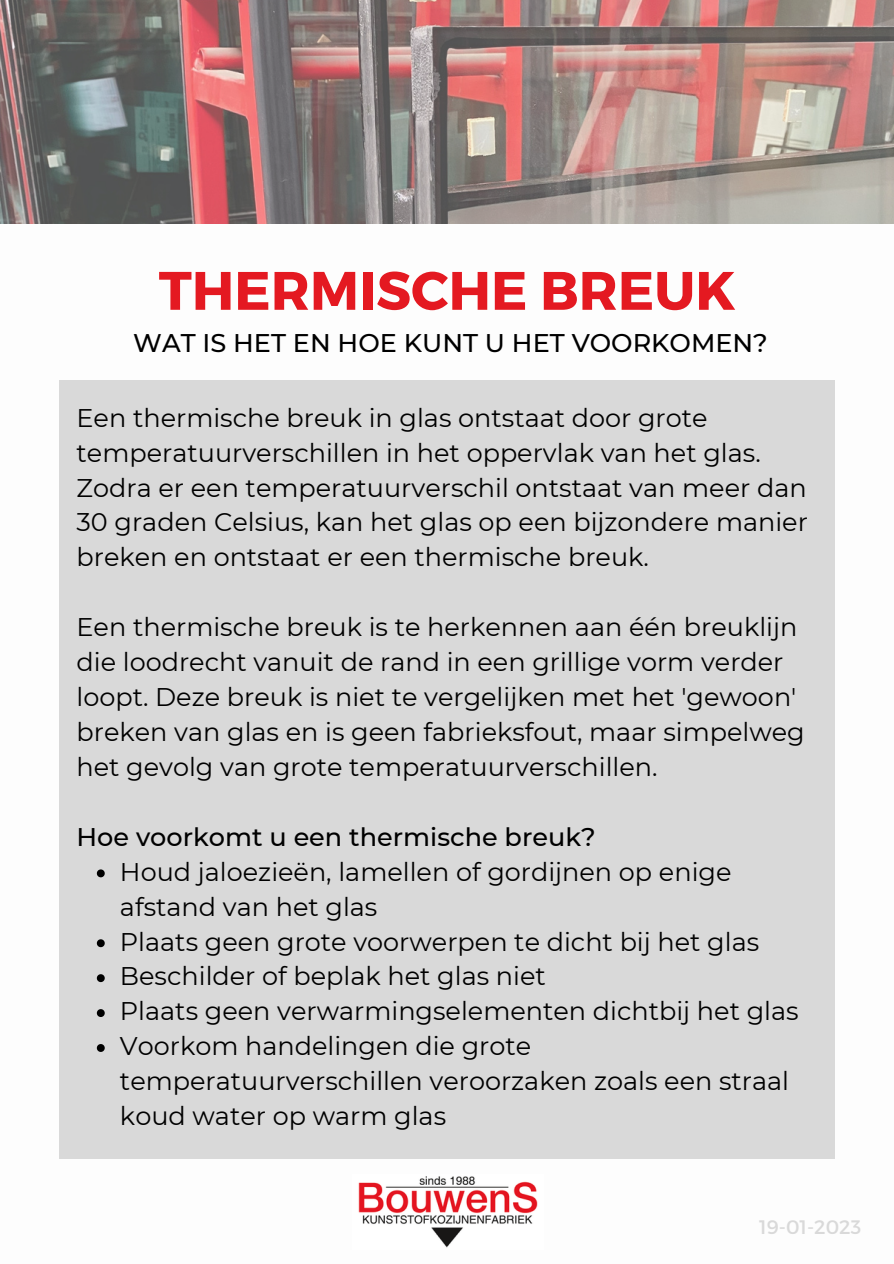
<style>
.page{position:relative;width:894px;height:1264px;background:#fff}
.page>*{position:absolute;margin:0;border:0;box-sizing:border-box;transform-origin:0 0}
.t1{font:700 54px "Montserrat";color:#e41921}
.t2{font:25.5px/35px "Montserrat";color:#000}
.t3{font:500 25.5px "Montserrat";color:#000}
.t4{font:19.5px "Montserrat";color:#d9d9d9}
</style>
<div class="page">
<div style="left:59px;top:380px;width:775px;height:778px;background:#d9d9d9"></div>
<img style="left:358px;top:1176px;width:180px;height:72px">
<svg style="left:97px;top:869px;width:8px;height:8px"></svg>
<svg style="left:97px;top:939px;width:8px;height:8px"></svg>
<svg style="left:97px;top:974px;width:8px;height:8px"></svg>
<svg style="left:97px;top:1009px;width:8px;height:8px"></svg>
<svg style="left:97px;top:1044px;width:8px;height:7px"></svg>
<img style="left:0;top:0;width:893px;height:223px">
<h1 class="t1" style="left:159px;top:255px;width:578px">THERMISCHE BREUK</h1>
<p class="t3" style="left:133px;top:327px;width:636px">WAT IS HET EN HOE KUNT U HET VOORKOMEN?</p>
<p class="t2" style="left:77px;top:400px;width:732px">Een thermische breuk in glas ontstaat door grote temperatuurverschillen in het oppervlak van het glas.<br>Zodra er een temperatuurverschil ontstaat van meer dan 30 graden Celsius, kan het glas op een bijzondere manier breken en ontstaat er een thermische breuk.</p>
<p class="t2" style="left:77px;top:609px;width:729px">Een thermische breuk is te herkennen aan één breuklijn die loodrecht vanuit de rand in een grillige vorm verder loopt. Deze breuk is niet te vergelijken met het 'gewoon' breken van glas en is geen fabrieksfout, maar simpelweg het gevolg van grote temperatuurverschillen.</p>
<p class="t3" style="left:77px;top:821px;width:520px">Hoe voorkomt u een thermische breuk?</p>
<p class="t2" style="left:120px;top:854px;width:680px">Houd jaloezieën, lamellen of gordijnen op enige afstand van het glas<br>Plaats geen grote voorwerpen te dicht bij het glas Beschilder of beplak het glas niet<br>Plaats geen verwarmingselementen dichtbij het glas Voorkom handelingen die grote temperatuurverschillen veroorzaken zoals een straal koud water op warm glas</p>
<p class="t4" style="left:759px;top:1214px;width:103px">19-01-2023</p>
</div>
